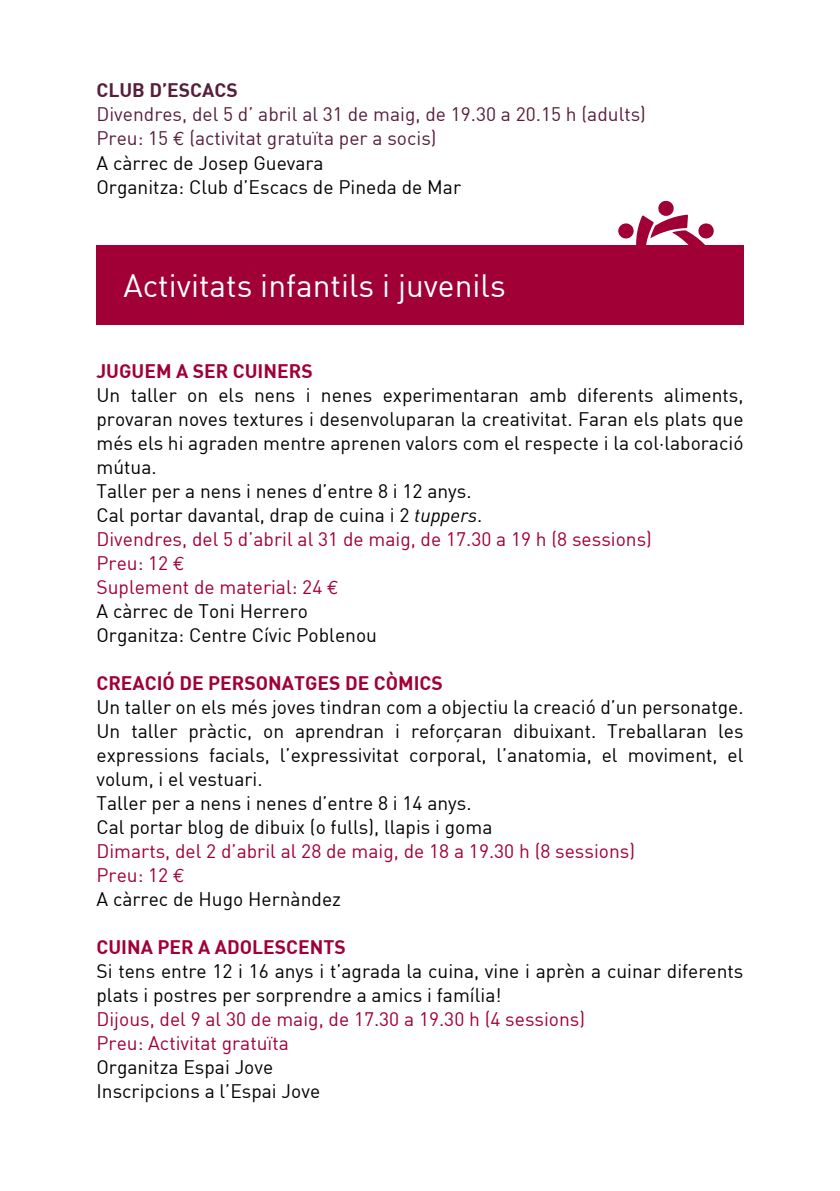
<style>
.page{position:relative;width:840px;height:1191px;background:#fff}
.page>*{position:absolute;margin:0;border:0;box-sizing:border-box;transform-origin:0 0}
.t1{font:31.6px "DIN";color:#fff}
.t2{font:19.2px/24px "DIN";color:#000}
.t3{font:19.2px/24px "DIN";color:#a00035}
.t4{font:19.2px/24px "DIN";color:#571e3b}
.t5{font:19.2px "DIN Bold";color:#a00035}
.t6{font:19.2px "DIN Bold";color:#571e3b}
.s1{font-family:"Euro Mono"}
.s2{color:#000}
.s3{font-style:italic}
.s4{color:#a00035}
.s5{font-family:"Euro Mono";color:#a00035}
</style>
<div class="page">
<svg style="left:618px;top:200px;width:96px;height:45px"></svg>
<div style="left:96px;top:245px;width:647px;height:79px;background:#a00035"></div>
<p class="t6" style="left:96px;top:78px;width:143px">CLUB D’ESCACS</p>
<p class="t4" style="left:96px;top:102px;width:550px">Divendres, del 5 d’ abril al 31 de maig, de 19.30 a 20.15 h (adults)<br>Preu: 15 <span class="s1">E</span> (activitat gratuïta per a socis)<br><span class="s2">A càrrec de Josep Guevara<br>Organitza: Club d’Escacs de Pineda de Mar</span></p>
<h1 class="t1" style="left:123px;top:266px;width:383px">Activitats infantils i juvenils</h1>
<p class="t5" style="left:96px;top:358px;width:217px">JUGUEM A SER CUINERS</p>
<p class="t2" style="left:96px;top:382px;width:648px">Un taller on els nens i nenes experimentaran amb diferents aliments, provaran noves textures i desenvoluparan la creativitat. Faran els plats que més els hi agraden mentre aprenen valors com el respecte i la col·laboració mútua.<br>Taller per a nens i nenes d’entre 8 i 12 anys.<br>Cal portar davantal, drap de cuina i 2 <span class="s3">tuppers</span>.<br><span class="s4">Divendres, del 5 d’abril al 31 de maig, de 17.30 a 19 h (8 sessions)<br>Preu: 12</span> <span class="s5">E<br></span><span class="s4">Suplement de material: 24</span> <span class="s5">E<br></span>A càrrec de Toni Herrero<br>Organitza: Centre Cívic Poblenou</p>
<p class="t5" style="left:96px;top:670px;width:347px">CREACIÓ DE PERSONATGES DE CÒMICS</p>
<p class="t2" style="left:96px;top:694px;width:648px">Un taller on els més joves tindran com a objectiu la creació d’un personatge.<br>Un taller pràctic, on aprendran i reforçaran dibuixant. Treballaran les expressions facials, l’expressivitat corporal, l’anatomia, el moviment, el volum, i el vestuari.<br>Taller per a nens i nenes d’entre 8 i 14 anys.<br>Cal portar blog de dibuix (o fulls), llapis i goma</p>
<p class="t3" style="left:96px;top:838px;width:540px">Dimarts, del 2 d’abril al 28 de maig, de 18 a 19.30 h (8 sessions)<br>Preu: 12 <span class="s1">E<br></span><span class="s2">A càrrec de Hugo Hernàndez</span></p>
<p class="t5" style="left:96px;top:934px;width:251px">CUINA PER A ADOLESCENTS</p>
<p class="t2" style="left:96px;top:958px;width:648px">Si tens entre 12 i 16 anys i t’agrada la cuina, vine i aprèn a cuinar diferents plats i postres per sorprendre a amics i família!</p>
<p class="t3" style="left:96px;top:1006px;width:490px">Dijous, del 9 al 30 de maig, de 17.30 a 19.30 h (4 sessions)<br>Preu: Activitat gratuïta</p>
<p class="t2" style="left:96px;top:1054px;width:225px">Organitza Espai Jove<br>Inscripcions a l’Espai Jove</p>
</div>
